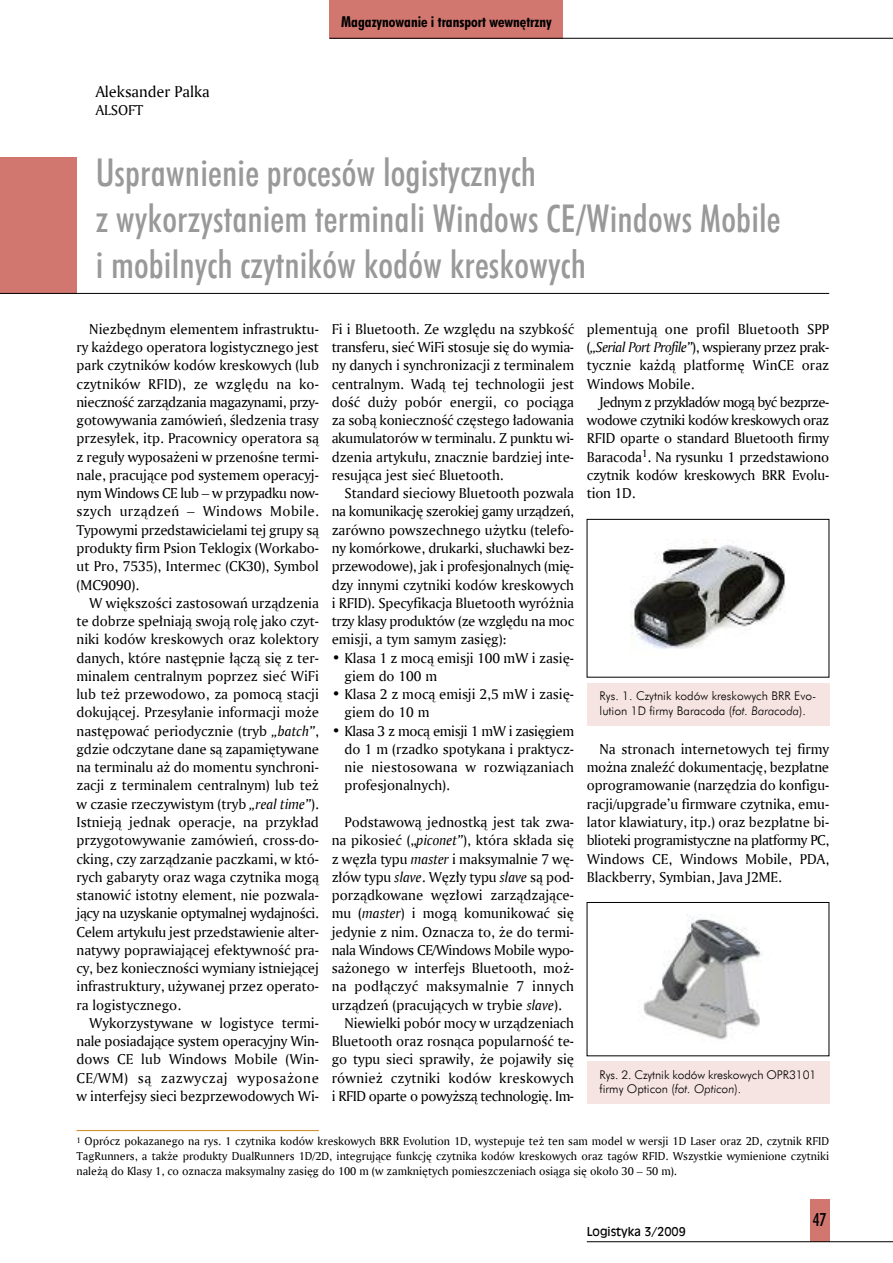
<style>
.page{position:relative;width:893px;height:1263px;background:#fff}
.page>*{position:absolute;margin:0;border:0;box-sizing:border-box;transform-origin:0 0}
.t1{font:38.25px/45.9px "Futura Md Cn EU";letter-spacing:.005em;color:#999}
.t2{font:18px "Futura Md Cn EU";color:#000}
.t3{font:16.5px "Amerigo EU";color:#000}
.t4{font:15px/18.3px "Amerigo EU";color:#000;text-align:justify}
.t5{font:15px "Amerigo EU";letter-spacing:-.03em;color:#000}
.t6{font:15px "Futura Bd Cn EU";color:#000}
.t7{font:15px "Amerigo EU";letter-spacing:-.02em;color:#000}
.t8{font:15px "Amerigo EU";letter-spacing:.02em;color:#000}
.t9{font:12px/15px "Amerigo EU";color:#000;text-align:justify}
.t10{font:12px/14.4px "Futura Lt EU";color:#000}
.t11{font:12px "Incised 901 EU";color:#000}
.s1{font-style:italic}
</style>
<div class="page">
<div style="left:0;top:157px;width:77px;height:136px;background:#d27770"></div>
<div style="left:810px;top:1199px;width:19px;height:43px;background:#d27770"></div>
<div style="left:330px;top:0;width:233px;height:38px;background:#d27770"></div>
<hr style="left:330px;top:38px;width:563px;height:1px;background:#000">
<hr style="left:587px;top:1241px;width:306px;height:1px;background:#000">
<hr style="left:0;top:293px;width:829px;height:1px;background:#000">
<hr style="left:77px;top:1130px;width:242px;height:1px;background:#d2841f">
<img style="left:631px;top:539px;width:154px;height:110px">
<div style="left:587px;top:519px;width:242px;height:158px;border:1px solid #000"></div>
<div style="left:587px;top:683px;width:242px;height:42px;background:#f6e4e2"></div>
<img style="left:643px;top:915px;width:119px;height:125px">
<div style="left:587px;top:902px;width:242px;height:154px;border:1px solid #000"></div>
<div style="left:587px;top:1061px;width:242px;height:43px;background:#f6e4e2"></div>
<p class="t3" style="left:96px;top:81px;width:116px">Aleksander Palka</p>
<p class="t4" style="left:96px;top:101px;width:49px">ALSOFT</p>
<p class="t6" style="left:341px;top:12px;width:212px">Magazynowanie i transport wewnętrzny</p>
<h1 class="t1" style="left:96px;top:149px;width:687px">Usprawnienie procesów logistycznych<br>z wykorzystaniem terminali Windows CE/Windows Mobile i mobilnych czytników kodów kreskowych</h1>
<p class="t4" style="left:77px;top:319px;width:244px;text-indent:13px">Niezbędnym elementem infrastruktu&shy;ry każdego operatora logistycznego jest park czytników kodów kreskowych (lub czytników RFID), ze względu na ko&shy;nieczność zarządzania magazynami, przy&shy;gotowywania zamówień, śledzenia trasy przesyłek, itp. Pracownicy operatora są z reguły wyposażeni w przenośne termi&shy;nale, pracujące pod systemem operacyj&shy;nym Windows CE lub – w przypadku now&shy;szych urządzeń – Windows Mobile.<br>Typowymi przedstawicielami tej grupy są produkty firm Psion Teklogix (Workabo&shy;ut Pro, 7535), Intermec (CK30), Symbol (MC9090).</p>
<p class="t4" style="left:77px;top:593px;width:244px;text-indent:13px">W większości zastosowań urządzenia te dobrze spełniają swoją rolę jako czyt&shy;niki kodów kreskowych oraz kolektory danych, które następnie łączą się z ter&shy;minalem centralnym poprzez sieć WiFi lub też przewodowo, za pomocą stacji dokującej. Przesyłanie informacji może następować periodycznie (tryb <span class="s1">„batch”</span>, gdzie odczytane dane są zapamiętywane na terminalu aż do momentu synchroni&shy;zacji z terminalem centralnym) lub też w czasie rzeczywistym (tryb <span class="s1">„real time”</span>).<br>Istnieją jednak operacje, na przykład przygotowywanie zamówień, cross-do&shy;cking, czy zarządzanie paczkami, w któ&shy;rych gabaryty oraz waga czytnika mogą stanowić istotny element, nie pozwala&shy;jący na uzyskanie optymalnej wydajności.<br>Celem artykułu jest przedstawienie alter&shy;natywy poprawiającej efektywność pra&shy;cy, bez konieczności wymiany istniejącej infrastruktury, używanej przez operato&shy;ra logistycznego.</p>
<p class="t4" style="left:77px;top:1013px;width:244px;text-indent:13px">Wykorzystywane w logistyce termi&shy;nale posiadające system operacyjny Win&shy;dows CE lub Windows Mobile (Win-CE/WM) są zazwyczaj wyposażone w interfejsy sieci bezprzewodowych Wi-</p>
<p class="t4" style="left:332px;top:319px;width:244px">Fi i Bluetooth. Ze względu na szybkość transferu, sieć WiFi stosuje się do wymia&shy;ny danych i synchronizacji z terminalem centralnym. Wadą tej technologii jest dość duży pobór energii, co pociąga za sobą konieczność częstego ładowania akumulatorów w terminalu. Z punktu wi&shy;dzenia artykułu, znacznie bardziej inte&shy;resująca jest sieć Bluetooth.</p>
<p class="t4" style="left:332px;top:484px;width:244px;text-indent:13px">Standard sieciowy Bluetooth pozwala na komunikację szerokiej gamy urządzeń, zarówno powszechnego użytku (telefo&shy;ny komórkowe, drukarki, słuchawki bez&shy;przewodowe), jak i profesjonalnych (mię&shy;dzy innymi czytniki kodów kreskowych i RFID). Specyfikacja Bluetooth wyróżnia trzy klasy produktów (ze względu na moc emisji, a tym samym zasięg):</p>
<p class="t4" style="left:344px;top:648px;width:231px;text-indent:-13px">• Klasa 1 z mocą emisji 100 mW i zasię&shy;giem do 100 m</p>
<p class="t4" style="left:344px;top:685px;width:231px;text-indent:-13px">• Klasa 2 z mocą emisji 2,5 mW i zasię&shy;giem do 10 m</p>
<p class="t4" style="left:344px;top:721px;width:231px;text-indent:-13px">• Klasa 3 z mocą emisji 1 mW i zasięgiem do 1 m (rzadko spotykana i praktycz&shy;nie niestosowana w rozwiązaniach profesjonalnych).</p>
<p class="t4" style="left:344px;top:812px;width:231px">Podstawową jednostką jest tak zwa-</p>
<p class="t4" style="left:332px;top:831px;width:244px">na pikosieć („<span class="s1">piconet”</span>), która składa się</p>
<p class="t4" style="left:332px;top:849px;width:244px">z węzła typu <span class="s1">master</span> i maksymalnie 7 wę-</p>
<p class="t4" style="left:332px;top:867px;width:244px">złów typu <span class="s1">slave</span>. Węzły typu <span class="s1">slave</span> są pod-</p>
<p class="t4" style="left:332px;top:885px;width:244px">porządkowane węzłowi zarządzające-</p>
<p class="t4" style="left:332px;top:904px;width:244px">mu (<span class="s1">master</span>) i mogą komunikować się</p>
<p class="t4" style="left:332px;top:922px;width:244px">jedynie z nim. Oznacza to, że do termi-</p>
<p class="t7" style="left:332px;top:941px;width:244px">nala Windows CE/Windows Mobile wypo-</p>
<p class="t4" style="left:332px;top:959px;width:244px">sażonego w interfejs Bluetooth, moż-</p>
<p class="t8" style="left:332px;top:977px;width:244px">na podłączyć maksymalnie 7 innych</p>
<p class="t4" style="left:332px;top:995px;width:232px">urządzeń (pracujących w trybie <span class="s1">slave</span>).</p>
<p class="t4" style="left:344px;top:1013px;width:231px">Niewielki pobór mocy w urządzeniach</p>
<p class="t4" style="left:332px;top:1032px;width:244px">Bluetooth oraz rosnąca popularność te-</p>
<p class="t4" style="left:332px;top:1050px;width:244px">go typu sieci sprawiły, że pojawiły się</p>
<p class="t4" style="left:332px;top:1068px;width:244px">również czytniki kodów kreskowych</p>
<p class="t5" style="left:332px;top:1087px;width:244px">i RFID oparte o powyższą technologię. Im-</p>
<p class="t4" style="left:587px;top:319px;width:244px">plementują one profil Bluetooth SPP (<span class="s1">„Serial Port Profile”</span>), wspierany przez prak&shy;tycznie każdą platformę WinCE oraz Windows Mobile.</p>
<p class="t4" style="left:587px;top:392px;width:244px;text-indent:13px">Jednym z przykładów mogą być bezprze&shy;wodowe czytniki kodów kreskowych oraz RFID oparte o standard Bluetooth firmy Baracoda<sup>1</sup>. Na rysunku 1 przedstawiono czytnik kodów kreskowych BRR Evolu&shy;tion 1D.</p>
<p class="t10" style="left:600px;top:689px;width:218px">Rys. 1. Czytnik kodów kreskowych BRR Evo&shy;lution 1D firmy Baracoda (<span class="s1">fot. Baracoda</span>).</p>
<p class="t4" style="left:587px;top:739px;width:244px;text-indent:13px">Na stronach internetowych tej firmy można znaleźć dokumentację, bezpłatne oprogramowanie (narzędzia do konfigu&shy;racji/upgrade’u firmware czytnika, emu&shy;lator klawiatury, itp.) oraz bezpłatne bi&shy;blioteki programistyczne na platformy PC, Windows CE, Windows Mobile, PDA, Blackberry, Symbian, Java J2ME.</p>
<p class="t10" style="left:600px;top:1067px;width:218px">Rys. 2. Czytnik kodów kreskowych OPR3101 firmy Opticon (<span class="s1">fot. Opticon</span>).</p>
<p class="t9" style="left:77px;top:1134px;width:754px"><sup>1</sup> Oprócz pokazanego na rys. 1 czytnika kodów kreskowych BRR Evolution 1D, wystepuje też ten sam model w wersji 1D Laser oraz 2D, czytnik RFID TagRunners, a także produkty DualRunners 1D/2D, integrujące funkcję czytnika kodów kreskowych oraz tagów RFID. Wszystkie wymienione czytniki należą do Klasy 1, co oznacza maksymalny zasięg do 100 m (w zamkniętych pomieszczeniach osiąga się około 30 – 50 m).</p>
<p class="t11" style="left:587px;top:1224px;width:101px">Logistyka 3/2009</p>
<p class="t2" style="left:813px;top:1208px;width:15px">47</p>
</div>
